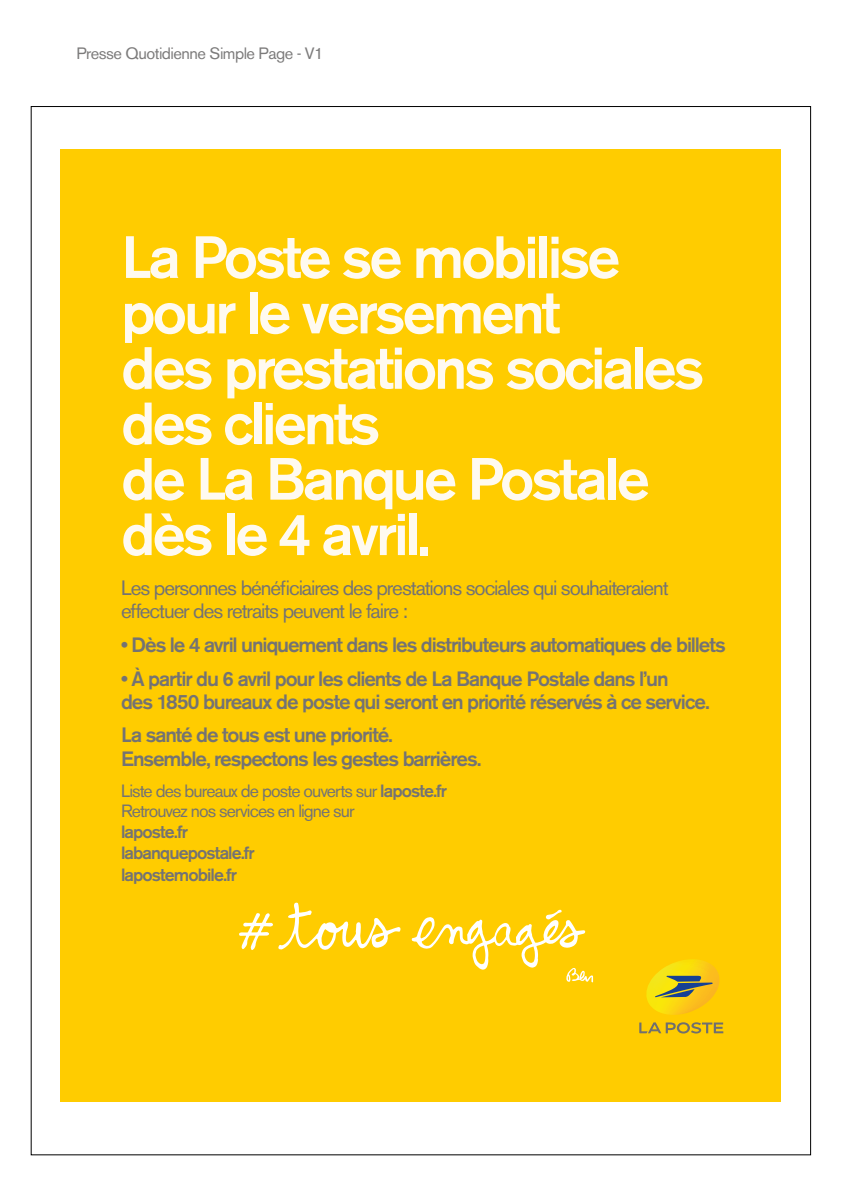
<style>
.page{position:relative;width:842px;height:1191px;background:#fff}
.page>*{position:absolute;margin:0;border:0;box-sizing:border-box;transform-origin:0 0}
.t1{font:500 58.9px/55.4px "Akzidenz Grotesk BE";letter-spacing:-.05em;color:#fffaf0}
.t2{font:500 20.6px/23px "Akzidenz Grotesk BE";letter-spacing:-.055em;color:#747373}
.t3{font:20.6px/23px "Akzidenz Grotesk BE";letter-spacing:-.055em;color:#747373}
.t4{font:17.6px/20.6px "Akzidenz Grotesk BE";letter-spacing:-.05em;color:#747373}
.t5{font:500 17.6px/21.3px "Akzidenz Grotesk BE";letter-spacing:-.05em;color:#747373}
.t6{font:16.3px "Akzidenz Grotesk BE";letter-spacing:-.03em;color:#7c7b7b}
.s1{font-weight:500}
</style>
<div class="page">
<div style="left:61px;top:149px;width:720px;height:952px;background:#fc0"></div>
<svg style="left:639px;top:1022px;width:84px;height:11px"></svg>
<svg style="left:646px;top:959px;width:73px;height:55px"></svg>
<svg style="left:239px;top:902px;width:162px;height:48px"></svg>
<svg style="left:412px;top:909px;width:181px;height:73px"></svg>
<p class="t6" style="left:77px;top:43px;width:249px">Presse Quotidienne Simple Page - V1</p>
<h1 class="t1" style="left:121px;top:229px;width:585px">La Poste se mobilise pour le versement<br>des prestations sociales des clients<br>de La Banque Postale dès le 4 avril.</h1>
<p class="t3" style="left:121px;top:576px;width:549px">Les personnes bénéficiaires des prestations sociales qui souhaiteraient effectuer des retraits peuvent le faire :</p>
<p class="t2" style="left:121px;top:633px;width:606px">• Dès le 4 avril uniquement dans les distributeurs automatiques de billets</p>
<p class="t2" style="left:121px;top:667px;width:590px">• À partir du 6 avril pour les clients de La Banque Postale dans l’un<br>des 1850 bureaux de poste qui seront en priorité réservés à ce service.</p>
<p class="t2" style="left:121px;top:723px;width:362px">La santé de tous est une priorité.<br>Ensemble, respectons les gestes barrières.</p>
<p class="t4" style="left:121px;top:780px;width:328px">Liste des bureaux de poste ouverts sur <span class="s1">laposte.fr<br></span>Retrouvez nos services en ligne sur</p>
<p class="t5" style="left:121px;top:821px;width:135px">laposte.fr labanquepostale.fr lapostemobile.fr</p>
</div>
